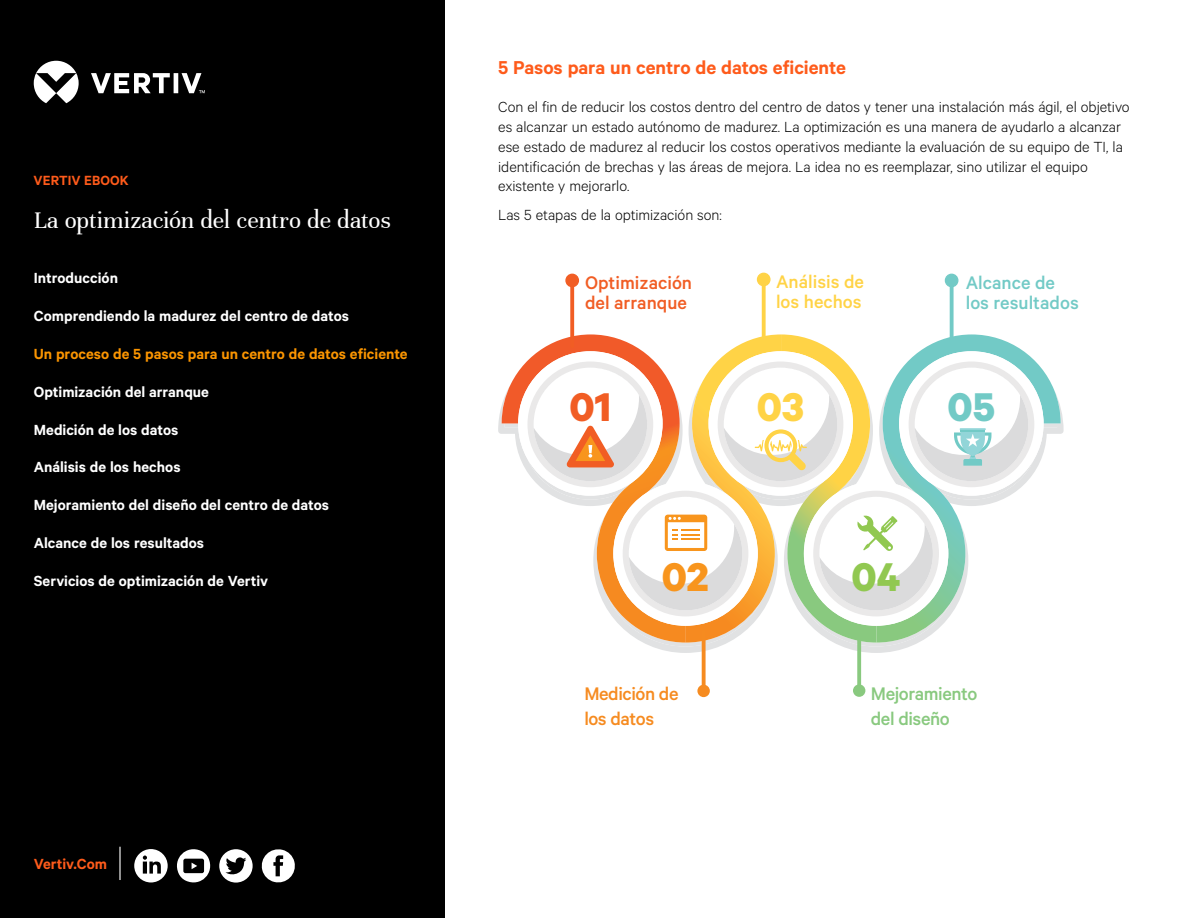
<style>
.page{position:relative;width:1188px;height:918px;background:#fff}
.page>*{position:absolute;margin:0;border:0;box-sizing:border-box;transform-origin:0 0}
.t1{font:700 45.15px "Calibre";color:#f15d24}
.t2{font:700 45.15px "Calibre";color:#ffd346}
.t3{font:700 45.15px "Calibre";color:#f8951d}
.t4{font:700 45.15px "Calibre";color:#91c851}
.t5{font:700 45.15px "Calibre";color:#72cac6}
.t6{font:25.5px "Unna";letter-spacing:-.01em;color:#fff}
.t7{font:600 21px "Calibre";letter-spacing:-.005em;color:#fe5b1b}
.t8{font:500 20.55px/20.5px "Calibre";color:#f15d24}
.t9{font:500 20.55px/20.5px "Calibre";color:#72cac6}
.t10{font:500 20.55px/24.6px "Calibre";letter-spacing:-.02em;color:#89c97f}
.t11{font:500 20.55px/20.5px "Calibre";color:#ffd346}
.t12{font:500 20.55px/24.6px "Calibre";letter-spacing:-.02em;color:#f68b20}
.t13{font:300 16.5px/19.8px "Calibre";letter-spacing:-.005em;color:#000}
.t14{font:600 16.5px "Calibre";color:#fff}
.t15{font:600 16.5px "Calibre";color:#fb9500}
.t16{font:600 16.5px "Calibre";color:#fe5b1b}
.t17{font:600 15px "Calibre";letter-spacing:.005em;color:#fe5b1b}
</style>
<div class="page">
<div style="left:0;top:0;width:444px;height:918px;background:#000"></div>
<svg style="left:34px;top:61px;width:171px;height:42px"></svg>
<hr style="left:119px;top:847px;width:2px;height:33px;background:#fff">
<svg style="left:134px;top:849px;width:34px;height:33px"></svg>
<svg style="left:177px;top:849px;width:33px;height:34px"></svg>
<svg style="left:219px;top:849px;width:33px;height:34px"></svg>
<svg style="left:262px;top:849px;width:33px;height:34px"></svg>
<svg style="left:498px;top:405px;width:566px;height:248px"></svg>
<svg style="left:502px;top:361px;width:25px;height:282px"></svg>
<svg style="left:1034px;top:360px;width:27px;height:283px"></svg>
<div style="left:899px;top:351px;width:145px;height:145px;background:#fff;border-radius:50%"></div>
<div style="left:518px;top:351px;width:145px;height:145px;background:#fff;border-radius:50%"></div>
<svg style="left:570px;top:279px;width:4px;height:69px"></svg>
<svg style="left:565px;top:274px;width:14px;height:13px"></svg>
<svg style="left:950px;top:279px;width:4px;height:69px"></svg>
<svg style="left:945px;top:274px;width:13px;height:13px"></svg>
<svg style="left:857px;top:636px;width:4px;height:57px"></svg>
<div style="left:853px;top:684px;width:12px;height:13px;background:#89c97f;border-radius:50%"></div>
<svg style="left:762px;top:278px;width:4px;height:66px"></svg>
<svg style="left:757px;top:273px;width:14px;height:13px"></svg>
<svg style="left:702px;top:629px;width:4px;height:64px"></svg>
<div style="left:697px;top:685px;width:13px;height:12px;background:#f68b20;border-radius:50%"></div>
<svg style="left:527px;top:334px;width:507px;height:309px"></svg>
<p class="t17" style="left:34px;top:172px;width:97px">VERTIV EBOOK</p>
<h2 class="t6" style="left:34px;top:206px;width:359px">La optimización del centro de datos</h2>
<p class="t14" style="left:34px;top:269px;width:86px">Introducción</p>
<p class="t14" style="left:34px;top:306px;width:317px">Comprendiendo la madurez del centro de datos</p>
<p class="t15" style="left:34px;top:344px;width:375px">Un proceso de 5 pasos para un centro de datos eficiente</p>
<p class="t14" style="left:34px;top:382px;width:177px">Optimización del arranque</p>
<p class="t14" style="left:34px;top:420px;width:146px">Medición de los datos</p>
<p class="t14" style="left:34px;top:458px;width:148px">Análisis de los hechos</p>
<p class="t14" style="left:34px;top:495px;width:297px">Mejoramiento del diseño del centro de datos</p>
<p class="t14" style="left:34px;top:533px;width:172px">Alcance de los resultados</p>
<p class="t14" style="left:34px;top:571px;width:236px">Servicios de optimización de Vertiv</p>
<p class="t16" style="left:34px;top:854px;width:75px">Vertiv.Com</p>
<p class="t7" style="left:498px;top:55px;width:349px">5 Pasos para un centro de datos eficiente</p>
<p class="t13" style="left:498px;top:96px;width:633px">Con el fin de reducir los costos dentro del centro de datos y tener una instalación más ágil, el objetivo es alcanzar un estado autónomo de madurez. La optimización es una manera de ayudarlo a alcanzar ese estado de madurez al reducir los costos operativos mediante la evaluación de su equipo de TI, la identificación de brechas y las áreas de mejora. La idea no es reemplazar, sino utilizar el equipo existente y mejorarlo.</p>
<p class="t13" style="left:498px;top:204px;width:225px">Las 5 etapas de la optimización son:</p>
<p class="t11" style="left:776px;top:270px;width:90px">Análisis de los hechos</p>
<p class="t8" style="left:585px;top:271px;width:109px">Optimización del arranque</p>
<p class="t9" style="left:966px;top:271px;width:115px">Alcance de los resultados</p>
<h1 class="t1" style="left:569px;top:380px;width:43px">01</h1>
<h1 class="t2" style="left:757px;top:380px;width:49px">03</h1>
<h1 class="t5" style="left:948px;top:380px;width:49px">05</h1>
<h1 class="t3" style="left:662px;top:549px;width:49px">02</h1>
<h1 class="t4" style="left:852px;top:549px;width:50px">04</h1>
<p class="t12" style="left:584px;top:681px;width:96px">Medición de los datos</p>
<p class="t10" style="left:871px;top:681px;width:108px">Mejoramiento del diseño</p>
</div>
